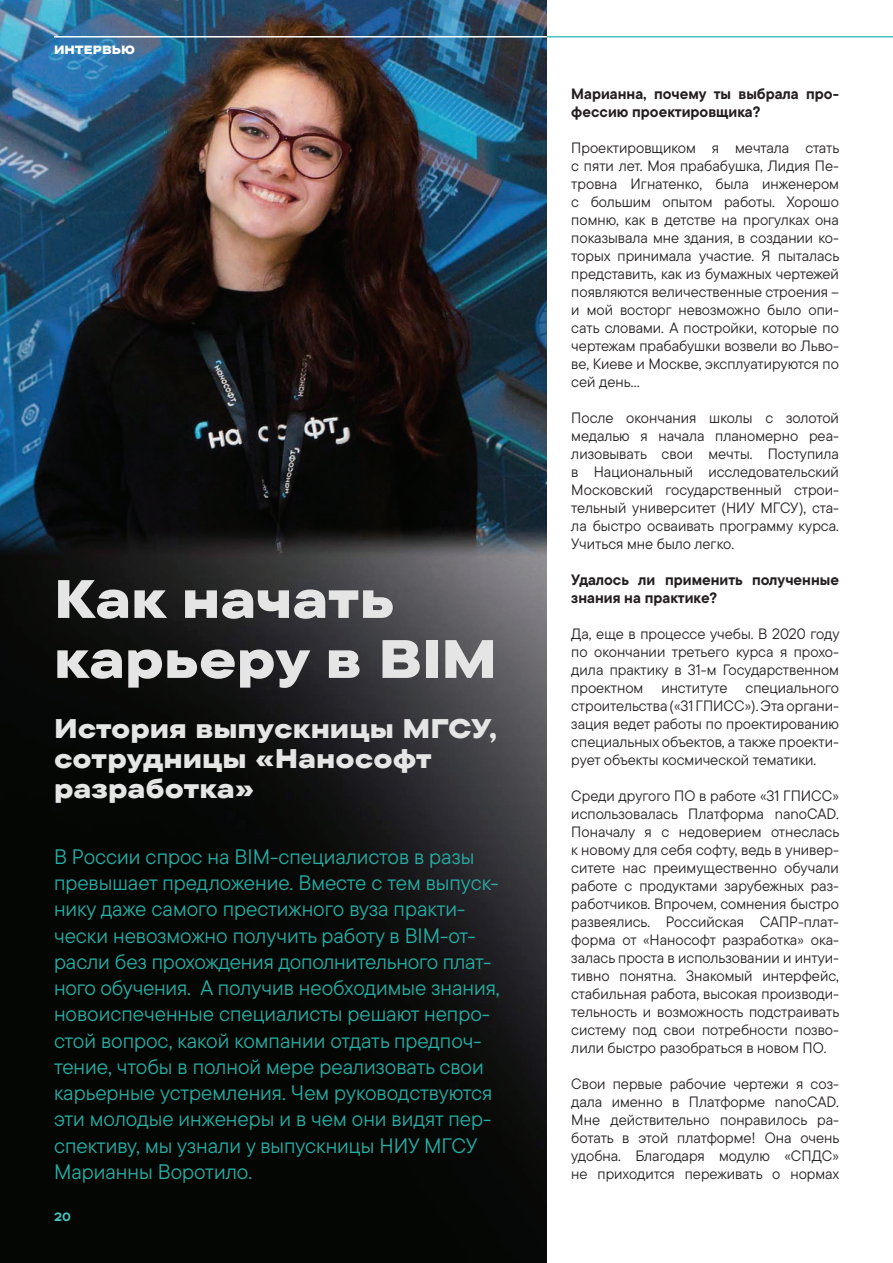
<style>
.page{position:relative;width:893px;height:1263px;background:#fff}
.page>*{position:absolute;margin:0;border:0;box-sizing:border-box;transform-origin:0 0}
.t1{font:900 54px/60px "TT Commons Pro Exp";color:#e5e5e5}
.t2{font:900 27px/30px "TT Commons Pro Exp";color:#e5e5e5}
.t3{font:21px/26.2px "TT Commons Pro";color:#26afa5}
.t4{font:15px/18px "TT Commons Pro";color:#231f20;text-align:justify}
.t5{font:700 15px/18px "TT Commons Pro";color:#231f20}
.t6{font:900 12px "TT Commons Pro Exp";color:#fff}
.t7{font:700 12px "TT Commons Pro Exp";color:#4ac1bd}
</style>
<div class="page">
<img style="left:0;top:0;width:547px;height:1263px">
<hr style="left:54px;top:36px;width:493px;height:2px;background:#fff">
<hr style="left:547px;top:36px;width:346px;height:2px;background:#4ac1bd">
<p class="t6" style="left:54px;top:40px;width:83px">ИНТЕРВЬЮ</p>
<h1 class="t1" style="left:54px;top:568px;width:445px">Как начать карьеру в BIM</h1>
<h2 class="t2" style="left:54px;top:713px;width:445px">История выпускницы МГСУ, сотрудницы «Нанософт разработка»</h2>
<p class="t3" style="left:54px;top:843px;width:447px">В России спрос на BIM-специалистов в разы превышает предложение. Вместе с тем выпуск&shy;нику даже самого престижного вуза практи&shy;чески невозможно получить работу в BIM-от&shy;расли без прохождения дополнительного плат&shy;ного обучения. А получив необходимые знания, новоиспеченные специалисты решают непро&shy;стой вопрос, какой компании отдать предпоч&shy;тение, чтобы в полной мере реализовать свои карьерные устремления. Чем руководствуются эти молодые инженеры и в чем они видят пер&shy;спективу, мы узнали у выпускницы НИУ МГСУ Марианны Воротило.</p>
<p class="t7" style="left:54px;top:1208px;width:19px">20</p>
<p class="t5" style="left:571px;top:85px;width:269px">Марианна, почему ты выбрала про&shy;фессию проектировщика?</p>
<p class="t4" style="left:571px;top:139px;width:270px">Проектировщиком я мечтала стать с пяти лет. Моя прабабушка, Лидия Пе&shy;тровна Игнатенко, была инженером с большим опытом работы. Хорошо помню, как в детстве на прогулках она показывала мне здания, в создании ко&shy;торых принимала участие. Я пыталась представить, как из бумажных чертежей появляются величественные строения – и мой восторг невозможно было опи&shy;сать словами. А постройки, которые по чертежам прабабушки возвели во Льво&shy;ве, Киеве и Москве, эксплуатируются по сей день…</p>
<p class="t4" style="left:571px;top:409px;width:269px">После окончания школы с золотой медалью я начала планомерно реа&shy;лизовывать свои мечты. Поступила в Национальный исследовательский Московский государственный строи&shy;тельный университет (НИУ МГСУ), ста&shy;ла быстро осваивать программу курса.<br>Учиться мне было легко.</p>
<p class="t5" style="left:571px;top:571px;width:269px">Удалось ли применить полученные знания на практике?</p>
<p class="t4" style="left:571px;top:625px;width:270px">Да, еще в процессе учебы. В 2020 году по окончании третьего курса я прохо&shy;дила практику в 31-м Государственном проектном институте специального строительства («31 ГПИСС»). Эта органи&shy;зация ведет работы по проектированию специальных объектов, а также проекти&shy;рует объекты космической тематики.</p>
<p class="t4" style="left:571px;top:787px;width:270px">Среди другого ПО в работе «31 ГПИСС» использовалась Платформа nanoCAD.<br>Поначалу я с недоверием отнеслась к новому для себя софту, ведь в универ&shy;ситете нас преимущественно обучали работе с продуктами зарубежных раз&shy;работчиков. Впрочем, сомнения быстро развеялись. Российская САПР-плат&shy;форма от «Нанософт разработка» ока&shy;залась проста в использовании и интуи&shy;тивно понятна. Знакомый интерфейс, стабильная работа, высокая производи&shy;тельность и возможность подстраивать систему под свои потребности позво&shy;лили быстро разобраться в новом ПО.</p>
<p class="t4" style="left:571px;top:1075px;width:270px">Свои первые рабочие чертежи я соз&shy;дала именно в Платформе nanoCAD.<br>Мне действительно понравилось ра&shy;ботать в этой платформе! Она очень удобна. Благодаря модулю «СПДС» не приходится переживать о нормах</p>
</div>
